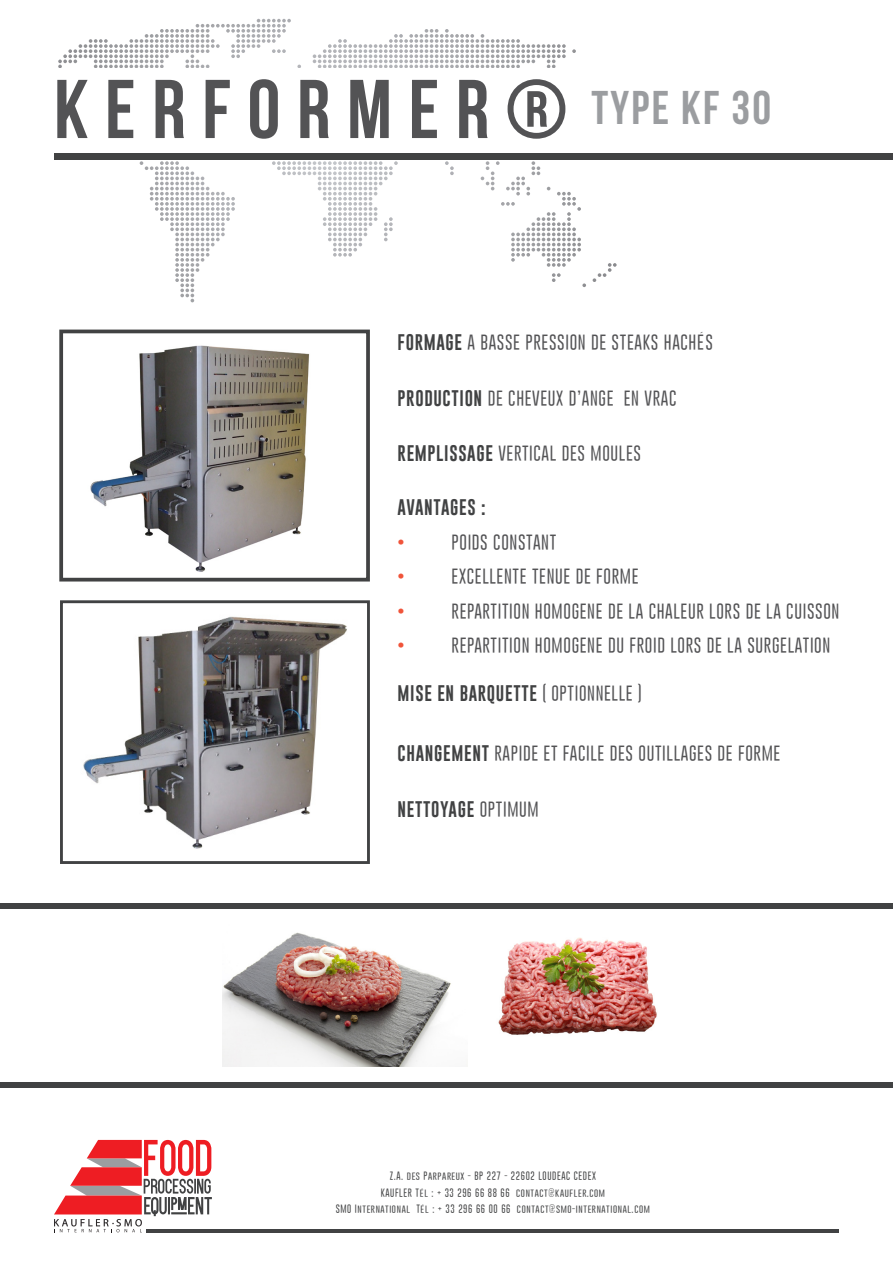
<style>
.page{position:relative;width:893px;height:1263px;background:#fff}
.page>*{position:absolute;margin:0;border:0;box-sizing:border-box;transform-origin:0 0}
.t1{font:83.1px "Bebas Neue";letter-spacing:.2em;color:#535355}
.t2{font:47.25px "Bebas Neue";letter-spacing:.05em;color:#9b9da0}
.t3{font:300 16.5px "Gobold";letter-spacing:.04em;color:#535355}
.t4{font:16.5px "Gobold";letter-spacing:.04em;color:#414243}
.t5{font:300 16.5px "Gobold";color:#f0543a}
.t6{font:300 9px/16.5px "Gobold";letter-spacing:.07em;color:#414243;text-align:center}
.s1{font-weight:400;color:#414243}
.s2{font-weight:300;color:#535355}
</style>
<div class="page">
<svg style="left:593px;top:263px;width:24px;height:19px"></svg>
<svg style="left:58px;top:19px;width:528px;height:283px"></svg>
<svg style="left:54px;top:1140px;width:158px;height:92px"></svg>
<hr style="left:147px;top:1229px;width:692px;height:3px;background:#414243">
<div style="left:0;top:68px;width:785px;height:93px;background:#fff"></div>
<div style="left:54px;top:153px;width:839px;height:7px;background:#414243"></div>
<img style="left:90px;top:345px;width:220px;height:227px">
<div style="left:59px;top:330px;width:311px;height:251px;border:4px solid #414243"></div>
<img style="left:83px;top:616px;width:264px;height:233px">
<div style="left:60px;top:600px;width:310px;height:264px;border:3px solid #414243"></div>
<div style="left:0;top:903px;width:893px;height:6px;background:#414243"></div>
<div style="left:0;top:1082px;width:893px;height:5px;background:#414243"></div>
<img style="left:498px;top:937px;width:159px;height:98px">
<img style="left:222px;top:932px;width:229px;height:134px">
<p class="t1" style="left:54px;top:64px;width:515px">KERFORMER®</p>
<p class="t2" style="left:591px;top:81px;width:181px">Type KF 30</p>
<p class="t3" style="left:398px;top:332px;width:317px"><span class="s1">FORMAGE</span> A BASSE PRESSION DE STEAKS HACHÉS</p>
<p class="t3" style="left:398px;top:388px;width:280px"><span class="s1">PRODUCTION</span> DE CHEVEUX D’ANGE EN VRAC</p>
<p class="t3" style="left:398px;top:443px;width:245px"><span class="s1">REMPLISSAGE</span> VERTICAL DES MOULES</p>
<p class="t4" style="left:398px;top:497px;width:90px">AVANTAGES :</p>
<p class="t5" style="left:398px;top:531px;width:9px">•</p>
<p class="t3" style="left:452px;top:531px;width:106px">POIDS CONSTANT</p>
<p class="t5" style="left:398px;top:566px;width:9px">•</p>
<p class="t3" style="left:452px;top:566px;width:188px">EXCELLENTE TENUE DE FORME</p>
<p class="t5" style="left:398px;top:600px;width:9px">•</p>
<p class="t3" style="left:452px;top:600px;width:389px">REPARTITION HOMOGENE DE LA CHALEUR LORS DE LA CUISSON</p>
<p class="t5" style="left:398px;top:635px;width:9px">•</p>
<p class="t3" style="left:452px;top:635px;width:380px">REPARTITION HOMOGENE DU FROID LORS DE LA SURGELATION</p>
<p class="t4" style="left:398px;top:683px;width:246px">MISE EN BARQUETTE <span class="s2">( OPTIONNELLE )</span></p>
<p class="t3" style="left:398px;top:742px;width:384px"><span class="s1">CHANGEMENT</span> RAPIDE ET FACILE DES OUTILLAGES DE FORME</p>
<p class="t4" style="left:398px;top:799px;width:143px">NETTOYAGE <span class="s2">OPTIMUM</span></p>
<p class="t6" style="left:381px;top:1167px;width:226px">Z.A. des Parpareux - BP 227 - 22602 LOUDEAC CEDEX<br>KAUFLER Tél : + 33 296 66 88 66 contact@kaufler.com</p>
<p class="t6" style="left:336px;top:1200px;width:316px">SMO International Tél : + 33 296 66 00 66 contact@smo-international.com</p>
</div>
